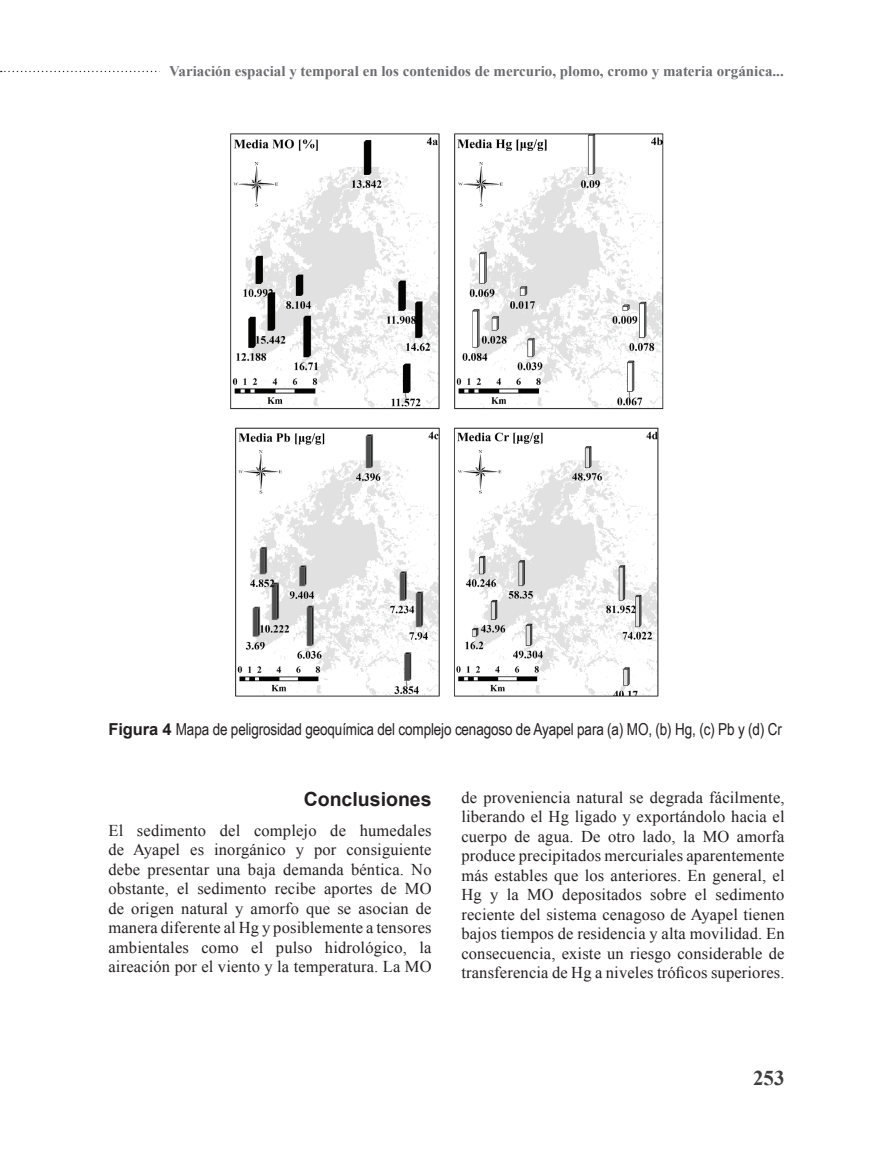
<style>
.page{position:relative;width:893px;height:1170px;background:#fff}
.page>*{position:absolute;margin:0;border:0;box-sizing:border-box;transform-origin:0 0}
.t1{font:700 21px "Times New Roman";color:#3e3e3f}
.t2{font:700 19.5px "Arial";color:#231f20}
.t3{font:16.5px/19.5px "Times New Roman";letter-spacing:.01em;color:#231f20;text-align:justify}
.t4{font:16.5px "Arial Narrow";letter-spacing:-.01em;color:#231f20}
.t5{font:700 15px "Times New Roman";color:#6c6d70}
.s1{font-family:"Arial";font-weight:700}
</style>
<div class="page">
<svg style="left:1px;top:71px;width:156px;height:1px"></svg>
<img style="left:230px;top:133px;width:434px;height:277px">
<img style="left:235px;top:427px;width:424px;height:270px">
<p class="t5" style="left:169px;top:61px;width:616px">Variación espacial y temporal en los contenidos de mercurio, plomo, cromo y materia orgánica...</p>
<p class="t4" style="left:108px;top:717px;width:675px"><span class="s1">Figura 4</span> Mapa de peligrosidad geoquímica del complejo cenagoso de Ayapel para (a) MO, (b) Hg, (c) Pb y (d) Cr</p>
<p class="t2" style="left:304px;top:785px;width:129px">Conclusiones</p>
<p class="t3" style="left:108px;top:820px;width:325px">El sedimento del complejo de humedales de Ayapel es inorgánico y por consiguiente debe presentar una baja demanda béntica. No obstante, el sedimento recibe aportes de MO de origen natural y amorfo que se asocian de manera diferente al Hg y posiblemente a tensores ambientales como el pulso hidrológico, la aireación por el viento y la temperatura. La MO</p>
<p class="t3" style="left:461px;top:787px;width:325px">de proveniencia natural se degrada fácilmente, liberando el Hg ligado y exportándolo hacia el cuerpo de agua. De otro lado, la MO amorfa produce precipitados mercuriales aparentemente más estables que los anteriores. En general, el Hg y la MO depositados sobre el sedimento reciente del sistema cenagoso de Ayapel tienen bajos tiempos de residencia y alta movilidad. En consecuencia, existe un riesgo considerable de transferencia de Hg a niveles tróficos superiores.</p>
<p class="t1" style="left:753px;top:1063px;width:33px">253</p>
</div>
